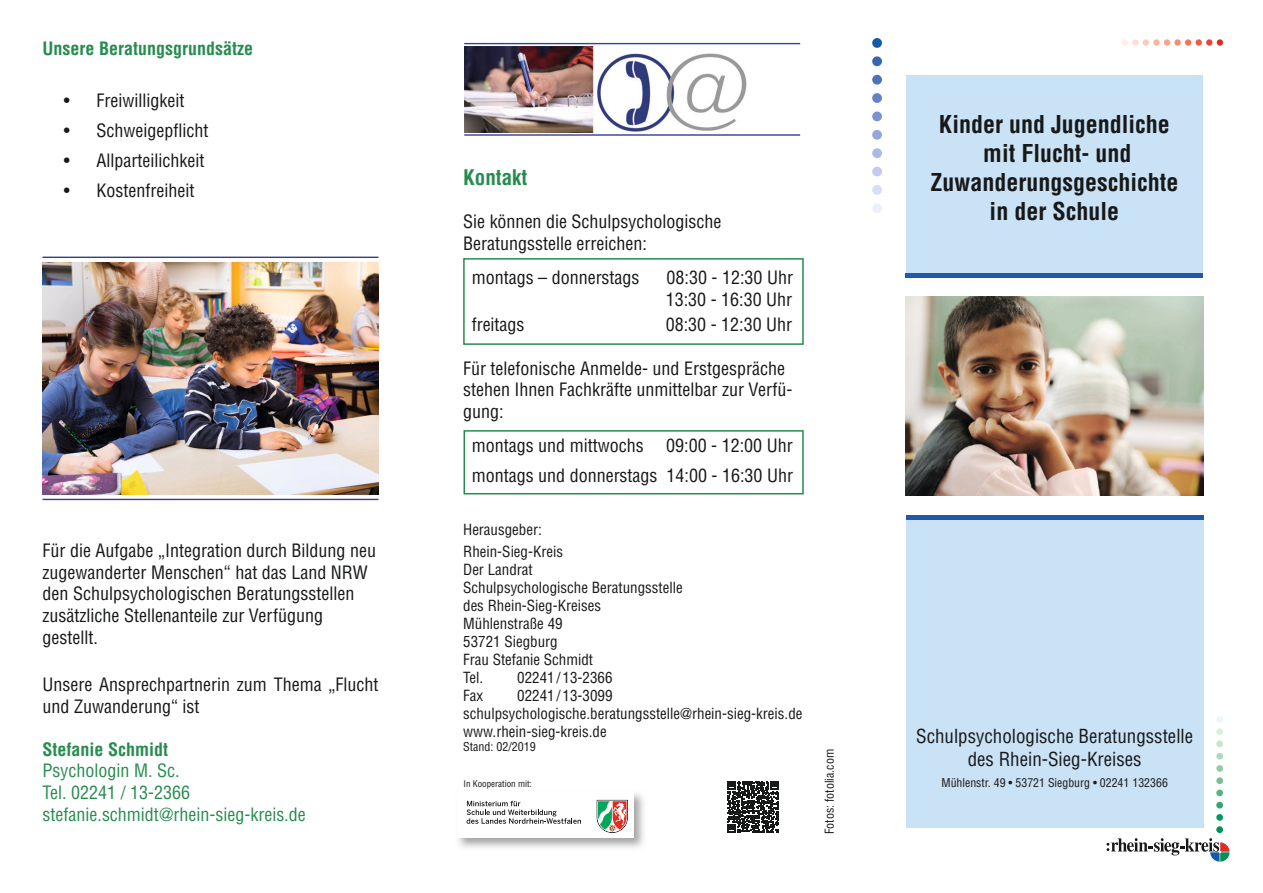
<style>
.page{position:relative;width:1263px;height:893px;background:#fff}
.page>*{position:absolute;margin:0;border:0;box-sizing:border-box;transform-origin:0 0}
.t1{font:700 condensed 24px/28.8px "Helvetica LT Std";color:#171818;text-align:center}
.t2{font:700 condensed 21px "Helvetica LT Std";color:#278c4f}
.t3{font:condensed 18.9px/22.6px "Helvetica LT Std";color:#171818;text-align:center}
.t4{font:condensed 18px/21.6px "Helvetica LT Std";color:#171818}
.t5{font:condensed 18px/21.6px "Helvetica LT Std";color:#278c4f}
.t6{font:700 condensed 18px "Helvetica LT Std";color:#278c4f}
.t7{font:condensed 15px/18px "Helvetica LT Std";color:#171818}
.t8{font:condensed 12px "Helvetica LT Std";color:#171818}
.t9{font:condensed 11.85px "Helvetica LT Std";color:#171818}
.t10{font:condensed 9px "Helvetica LT Std";color:#171818}
</style>
<div class="page">
<div style="left:906px;top:75px;width:297px;height:198px;background:#cae2f5"></div>
<div style="left:906px;top:520px;width:297px;height:308px;background:#cae2f5"></div>
<div style="left:463px;top:258px;width:341px;height:87px;border:2px solid #278c4f"></div>
<div style="left:463px;top:430px;width:341px;height:64px;border:2px solid #278c4f"></div>
<div style="left:872px;top:38px;width:10px;height:10px;background:#155aa7;border-radius:50%"></div>
<div style="left:872px;top:56px;width:10px;height:10px;background:#3666b0;border-radius:50%"></div>
<div style="left:872px;top:75px;width:10px;height:10px;background:#4d72b9;border-radius:50%"></div>
<div style="left:872px;top:93px;width:10px;height:10px;background:#6583c4;border-radius:50%"></div>
<div style="left:872px;top:112px;width:10px;height:9px;background:#7d93d0;border-radius:50%"></div>
<div style="left:872px;top:130px;width:10px;height:10px;background:#97a7dd;border-radius:50%"></div>
<div style="left:872px;top:148px;width:10px;height:10px;background:#acbae7;border-radius:50%"></div>
<div style="left:872px;top:167px;width:10px;height:9px;background:#c4cbef;border-radius:50%"></div>
<div style="left:872px;top:185px;width:10px;height:10px;background:#d7def7;border-radius:50%"></div>
<div style="left:872px;top:203px;width:10px;height:10px;background:#edeffc;border-radius:50%"></div>
<svg style="left:1106px;top:838px;width:123px;height:24px"></svg>
<div style="left:1216px;top:716px;width:7px;height:7px;background:#edf8f1;border-radius:50%"></div>
<div style="left:1216px;top:728px;width:7px;height:7px;background:#d9f1df;border-radius:50%"></div>
<div style="left:1216px;top:741px;width:7px;height:6px;background:#c5e6ce;border-radius:50%"></div>
<div style="left:1216px;top:753px;width:7px;height:7px;background:#abdbba;border-radius:50%"></div>
<div style="left:1216px;top:765px;width:7px;height:7px;background:#91cda7;border-radius:50%"></div>
<div style="left:1216px;top:777px;width:7px;height:7px;background:#75c094;border-radius:50%"></div>
<div style="left:1216px;top:790px;width:7px;height:6px;background:#56b383;border-radius:50%"></div>
<div style="left:1216px;top:802px;width:7px;height:6px;background:#31a671;border-radius:50%"></div>
<div style="left:1216px;top:814px;width:7px;height:7px;background:#009a62;border-radius:50%"></div>
<div style="left:1216px;top:826px;width:7px;height:7px;background:#009156;border-radius:50%"></div>
<div style="left:1217px;top:39px;width:6px;height:7px;background:#df2d26;border-radius:50%"></div>
<div style="left:1206px;top:39px;width:6px;height:7px;background:#e74432;border-radius:50%"></div>
<div style="left:1195px;top:39px;width:7px;height:7px;background:#f15b40;border-radius:50%"></div>
<div style="left:1185px;top:39px;width:6px;height:7px;background:#f97454;border-radius:50%"></div>
<svg style="left:1174px;top:39px;width:7px;height:7px"></svg>
<div style="left:1164px;top:39px;width:6px;height:7px;background:#ffa182;border-radius:50%"></div>
<div style="left:1153px;top:39px;width:6px;height:7px;background:#ffb59b;border-radius:50%"></div>
<div style="left:1143px;top:39px;width:6px;height:7px;background:#ffcbb7;border-radius:50%"></div>
<div style="left:1132px;top:39px;width:6px;height:7px;background:#ffdfd1;border-radius:50%"></div>
<div style="left:1121px;top:39px;width:7px;height:7px;background:#fff0e8;border-radius:50%"></div>
<img style="left:906px;top:296px;width:297px;height:199px">
<hr style="left:906px;top:273px;width:297px;height:4px;background:#2259a7">
<hr style="left:906px;top:516px;width:297px;height:4px;background:#2259a7">
<img style="left:464px;top:46px;width:283px;height:86px">
<svg style="left:727px;top:781px;width:52px;height:52px"></svg>
<img style="left:43px;top:263px;width:335px;height:231px">
<hr style="left:43px;top:257px;width:335px;height:1px;background:#343b91">
<hr style="left:464px;top:43px;width:336px;height:1px;background:#2449a2">
<hr style="left:464px;top:134px;width:336px;height:2px;background:#343b91">
<hr style="left:43px;top:499px;width:335px;height:1px;background:#343b91">
<img style="left:458px;top:793px;width:186px;height:55px">
<div style="left:457px;top:791px;width:176px;height:47px;background:#fff"></div>
<svg style="left:467px;top:801px;width:114px;height:23px"></svg>
<svg style="left:597px;top:800px;width:31px;height:33px"></svg>
<p class="t6" style="left:43px;top:37px;width:212px">Unsere Beratungsgrundsätze</p>
<p class="t4" style="left:64px;top:89px;width:122px">• Freiwilligkeit</p>
<p class="t4" style="left:64px;top:119px;width:146px">• Schweigepflicht</p>
<p class="t4" style="left:64px;top:150px;width:142px">• Allparteilichkeit</p>
<p class="t4" style="left:64px;top:180px;width:132px">• Kostenfreiheit</p>
<p class="t4" style="left:43px;top:540px;width:335px">Für die Aufgabe „Integration durch Bildung neu zugewanderter Menschen“ hat das Land NRW den Schulpsychologischen Beratungsstellen zusätzliche Stellenanteile zur Verfügung gestellt.</p>
<p class="t4" style="left:43px;top:674px;width:337px">Unsere Ansprechpartnerin zum Thema „Flucht und Zuwanderung“ ist</p>
<p class="t6" style="left:43px;top:738px;width:127px">Stefanie Schmidt</p>
<p class="t5" style="left:43px;top:760px;width:265px">Psychologin M. Sc.<br>Tel. 02241 / 13-2366 stefanie.schmidt@rhein-sieg-kreis.de</p>
<p class="t2" style="left:463px;top:164px;width:66px">Kontakt</p>
<p class="t4" style="left:463px;top:211px;width:260px">Sie können die Schulpsychologische<br>Beratungsstelle erreichen:</p>
<p class="t4" style="left:472px;top:267px;width:169px">montags – donnerstags</p>
<p class="t4" style="left:666px;top:267px;width:129px">08:30 - 12:30 Uhr<br>13:30 - 16:30 Uhr</p>
<p class="t4" style="left:472px;top:314px;width:54px">freitags</p>
<p class="t4" style="left:666px;top:314px;width:128px">08:30 - 12:30 Uhr</p>
<p class="t4" style="left:463px;top:357px;width:331px">Für telefonische Anmelde- und Erstgespräche stehen Ihnen Fachkräfte unmittelbar zur Verfü&shy;gung:</p>
<p class="t4" style="left:472px;top:435px;width:173px">montags und mittwochs</p>
<p class="t4" style="left:472px;top:430px;width:323px;line-height:30.2px;text-align:right">09:00 - 12:00 Uhr<br>montags und donnerstags 14:00 - 16:30 Uhr</p>
<p class="t7" style="left:463px;top:518px;width:101px;line-height:22.2px">Herausgeber:<br>Rhein-Sieg-Kreis</p>
<p class="t7" style="left:463px;top:560px;width:221px">Der Landrat<br>Schulpsychologische Beratungsstelle des Rhein-Sieg-Kreises<br>Mühlenstraße 49<br>53721 Siegburg<br>Frau Stefanie Schmidt<br>Tel.</p>
<p class="t7" style="left:517px;top:668px;width:97px">02241 / 13-2366</p>
<p class="t7" style="left:463px;top:686px;width:341px;text-indent:54px">02241 / 13-3099 schulpsychologische.beratungsstelle@rhein-sieg-kreis.de www.rhein-sieg-kreis.de</p>
<p class="t8" style="left:463px;top:739px;width:74px">Stand: 02/2019</p>
<p class="t7" style="left:463px;top:686px;width:21px">Fax</p>
<p class="t10" style="left:463px;top:778px;width:70px">In Kooperation mit:</p>
<p class="t8" style="left:822px;top:834px;width:86px;rotate:-90deg">Fotos: fotolia.com</p>
<h1 class="t1" style="left:930px;top:110px;width:249px">Kinder und Jugendliche mit Flucht- und<br>Zuwanderungsgeschichte in der Schule</h1>
<p class="t3" style="left:916px;top:725px;width:278px">Schulpsychologische Beratungsstelle des Rhein-Sieg-Kreises</p>
<p class="t9" style="left:941px;top:775px;width:228px">Mühlenstr. 49 • 53721 Siegburg • 02241 132366</p>
</div>
